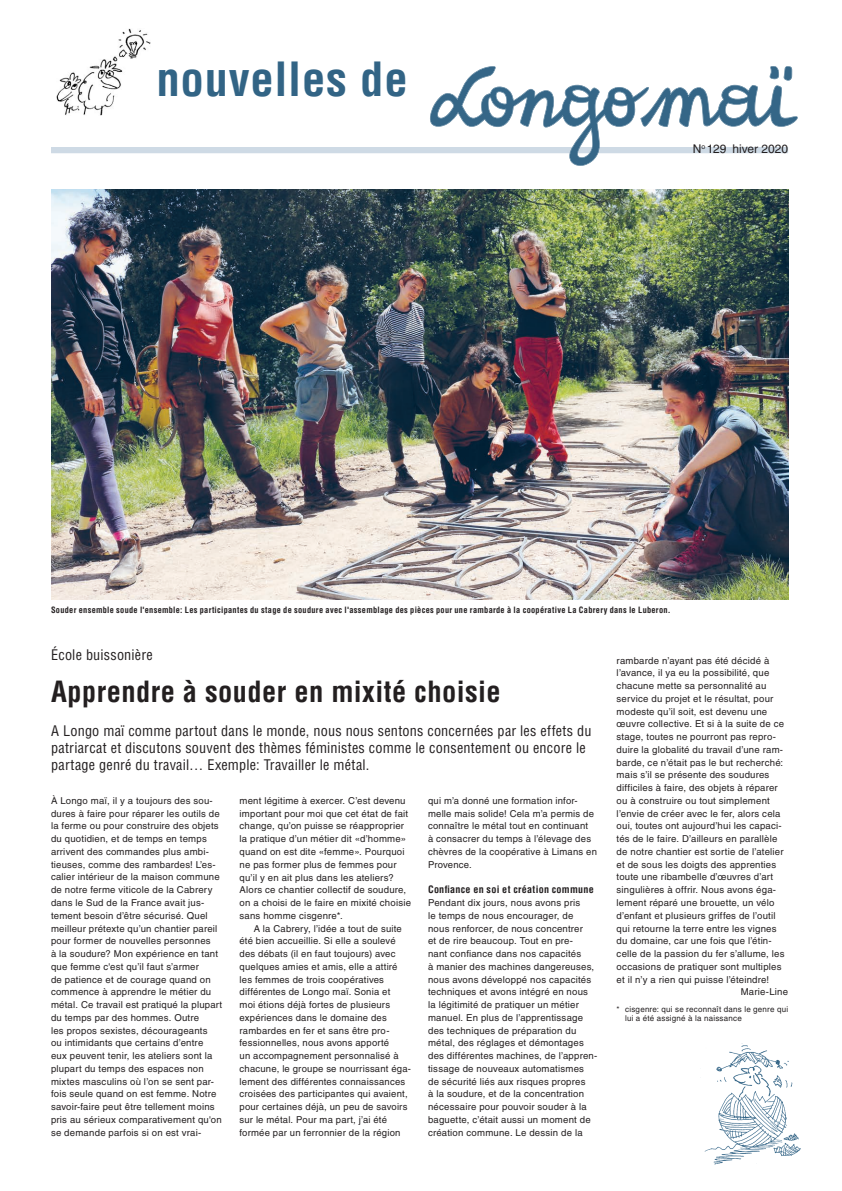
<style>
.page{position:relative;width:842px;height:1191px;background:#fff}
.page>*{position:absolute;margin:0;border:0;box-sizing:border-box;transform-origin:0 0}
.t1{font:700 condensed 46px "Helvetica LT Std";letter-spacing:.015em;color:#326485}
.t2{font:700 condensed 28.5px "Helvetica LT Std";letter-spacing:.015em;color:#231f20}
.t3{font:condensed 14.2px/17.1px "Helvetica LT Std";letter-spacing:.015em;color:#231f20}
.t4{font:12px "Helvetica LT Std";color:#231f20}
.t5{font:700 condensed 10px "Helvetica LT Std";letter-spacing:.025em;color:#231f20}
.t6{font:9.5px/12.8px "Helvetica LT Std";letter-spacing:.02em;color:#231f20}
.t7{font:700 condensed 8.5px "Helvetica LT Std";letter-spacing:.03em;color:#231f20}
.t8{font:8px/8.5px "Helvetica LT Std";letter-spacing:.03em;color:#231f20}
</style>
<div class="page">
<img style="left:51px;top:189px;width:737px;height:411px">
<img style="left:57px;top:28px;width:94px;height:87px">
<div style="left:51px;top:147px;width:737px;height:6px;background:#cedae5"></div>
<svg style="left:430px;top:66px;width:368px;height:100px"></svg>
<img style="left:704px;top:1043px;width:97px;height:122px">
<h1 class="t1" style="left:156px;top:51px;width:253px">nouvelles de</h1>
<p class="t4" style="left:693px;top:142px;width:97px">N<sup>o</sup> 129 hiver 2020</p>
<p class="t7" style="left:51px;top:604px;width:621px">Souder ensemble soude l'ensemble: Les participantes du stage de soudure avec l'assemblage des pièces pour une rambarde à la coopérative La Cabrery dans le Luberon.</p>
<h3 class="t3" style="left:51px;top:646px;width:103px">École buissonière</h3>
<h2 class="t2" style="left:51px;top:673px;width:451px">Apprendre à souder en mixité choisie</h2>
<h3 class="t3" style="left:51px;top:722px;width:542px">A Longo maï comme partout dans le monde, nous nous sentons concernées par les effets du patriarcat et discutons souvent des thèmes féministes comme le consentement ou encore le partage genré du travail… Exemple: Travailler le métal.</h3>
<p class="t6" style="left:51px;top:794px;width:173px">À Longo maï, il y a toujours des sou&shy;dures à faire pour réparer les outils de la ferme ou pour construire des objets du quotidien, et de temps en temps arrivent des commandes plus ambi&shy;tieuses, comme des rambardes! L’es&shy;calier intérieur de la maison commune de notre ferme viticole de la Cabrery dans le Sud de la France avait jus&shy;tement besoin d’être sécurisé. Quel meilleur prétexte qu’un chantier pareil pour former de nouvelles personnes<br>à la soudure? Mon expérience en tant que femme c'est qu’il faut s’armer<br>de patience et de courage quand on commence à apprendre le métier du métal. Ce travail est pratiqué la plupart du temps par des hommes. Outre<br>les propos sexistes, décourageants<br>ou intimidants que certains d’entre<br>eux peuvent tenir, les ateliers sont la plupart du temps des espaces non mixtes masculins où l’on se sent par&shy;fois seule quand on est femme. Notre savoir-faire peut être tellement moins pris au sérieux comparativement qu'on se demande parfois si on est vrai-</p>
<p class="t6" style="left:240px;top:794px;width:173px">ment légitime à exercer. C’est devenu important pour moi que cet état de fait change, qu’on puisse se réapproprier la pratique d’un métier dit «d’homme» quand on est dite «femme». Pourquoi ne pas former plus de femmes pour qu’il y en ait plus dans les ateliers?<br>Alors ce chantier collectif de soudure, on a choisi de le faire en mixité choisie sans homme cisgenre*.</p>
<p class="t6" style="left:240px;top:921px;width:173px;text-indent:14px">A la Cabrery, l’idée a tout de suite été bien accueillie. Si elle a soulevé des débats (il en faut toujours) avec quelques amies et amis, elle a attiré les femmes de trois coopératives différentes de Longo maï. Sonia et<br>moi étions déjà fortes de plusieurs expériences dans le domaine des rambardes en fer et sans être pro&shy;fessionnelles, nous avons apporté<br>un accompagnement personnalisé à chacune, le groupe se nourrissant éga&shy;lement des différentes connaissances croisées des participantes qui avaient, pour certaines déjà, un peu de savoirs sur le métal. Pour ma part, j’ai été formée par un ferronnier de la région</p>
<p class="t6" style="left:428px;top:794px;width:170px">qui m’a donné une formation infor&shy;melle mais solide! Cela m’a permis de connaître le métal tout en continuant<br>à consacrer du temps à l’élevage des chèvres de la coopérative à Limans en<br>Provence.</p>
<p class="t5" style="left:428px;top:883px;width:167px">Confiance en soi et création commune</p>
<p class="t6" style="left:428px;top:896px;width:171px">Pendant dix jours, nous avons pris<br>le temps de nous encourager, de<br>nous renforcer, de nous concentrer<br>et de rire beaucoup. Tout en pre-<br>nant confiance dans nos capacités<br>à manier des machines dangereuses, nous avons développé nos capacités techniques et avons intégré en nous la légitimité de pratiquer un métier manuel. En plus de l’apprentissage des techniques de préparation du métal, des réglages et démontages des différentes machines, de l’appren&shy;tissage de nouveaux automatismes<br>de sécurité liés aux risques propres<br>à la soudure, et de la concentration nécessaire pour pouvoir souder à la baguette, c’était aussi un moment de création commune. Le dessin de la</p>
<p class="t6" style="left:617px;top:654px;width:154px">rambarde n’ayant pas été décidé à</p>
<p class="t6" style="left:617px;top:666px;width:154px">l’avance, il ya eu la possibilité, que</p>
<p class="t6" style="left:617px;top:679px;width:151px">chacune mette sa personnalité au</p>
<p class="t6" style="left:617px;top:692px;width:158px">service du projet et le résultat, pour</p>
<p class="t6" style="left:617px;top:705px;width:152px">modeste qu’il soit, est devenu une</p>
<p class="t6" style="left:617px;top:717px;width:169px">œuvre collective. Et si à la suite de ce</p>
<p class="t6" style="left:617px;top:730px;width:161px">stage, toutes ne pourront pas repro-</p>
<p class="t6" style="left:617px;top:743px;width:168px">duire la globalité du travail d’une ram-</p>
<p class="t6" style="left:617px;top:756px;width:168px">barde, ce n’était pas le but recherché:</p>
<p class="t6" style="left:617px;top:768px;width:154px">mais s’il se présente des soudures</p>
<p class="t6" style="left:617px;top:781px;width:163px">difficiles à faire, des objets à réparer</p>
<p class="t6" style="left:617px;top:794px;width:155px">ou à construire ou tout simplement</p>
<p class="t6" style="left:617px;top:807px;width:165px">l’envie de créer avec le fer, alors cela</p>
<p class="t6" style="left:617px;top:819px;width:167px">oui, toutes ont aujourd’hui les capaci-</p>
<p class="t6" style="left:617px;top:832px;width:162px">tés de le faire. D’ailleurs en parallèle</p>
<p class="t6" style="left:617px;top:845px;width:168px">de notre chantier est sortie de l’atelier</p>
<p class="t6" style="left:617px;top:858px;width:161px">et de sous les doigts des apprenties</p>
<p class="t6" style="left:617px;top:870px;width:158px">toute une ribambelle d’œuvres d’art</p>
<p class="t6" style="left:617px;top:883px;width:161px">singulières à offrir. Nous avons éga-</p>
<p class="t6" style="left:617px;top:896px;width:159px">lement réparé une brouette, un vélo</p>
<p class="t6" style="left:617px;top:909px;width:160px">d’enfant et plusieurs griffes de l’outil</p>
<p class="t6" style="left:617px;top:921px;width:161px">qui retourne la terre entre les vignes</p>
<p class="t6" style="left:617px;top:934px;width:157px">du domaine, car une fois que l’étin-</p>
<p class="t6" style="left:617px;top:947px;width:169px">celle de la passion du fer s’allume, les</p>
<p class="t6" style="left:617px;top:960px;width:166px">occasions de pratiquer sont multiples</p>
<p class="t6" style="left:617px;top:972px;width:154px">et il n’y a rien qui puisse l’éteindre!</p>
<p class="t6" style="left:741px;top:985px;width:49px">Marie-Line</p>
<p class="t8" style="left:625px;top:1005px;width:164px;text-indent:-9px">* cisgenre: qui se reconnaît dans le genre qui lui a été assigné à la naissance</p>
</div>
